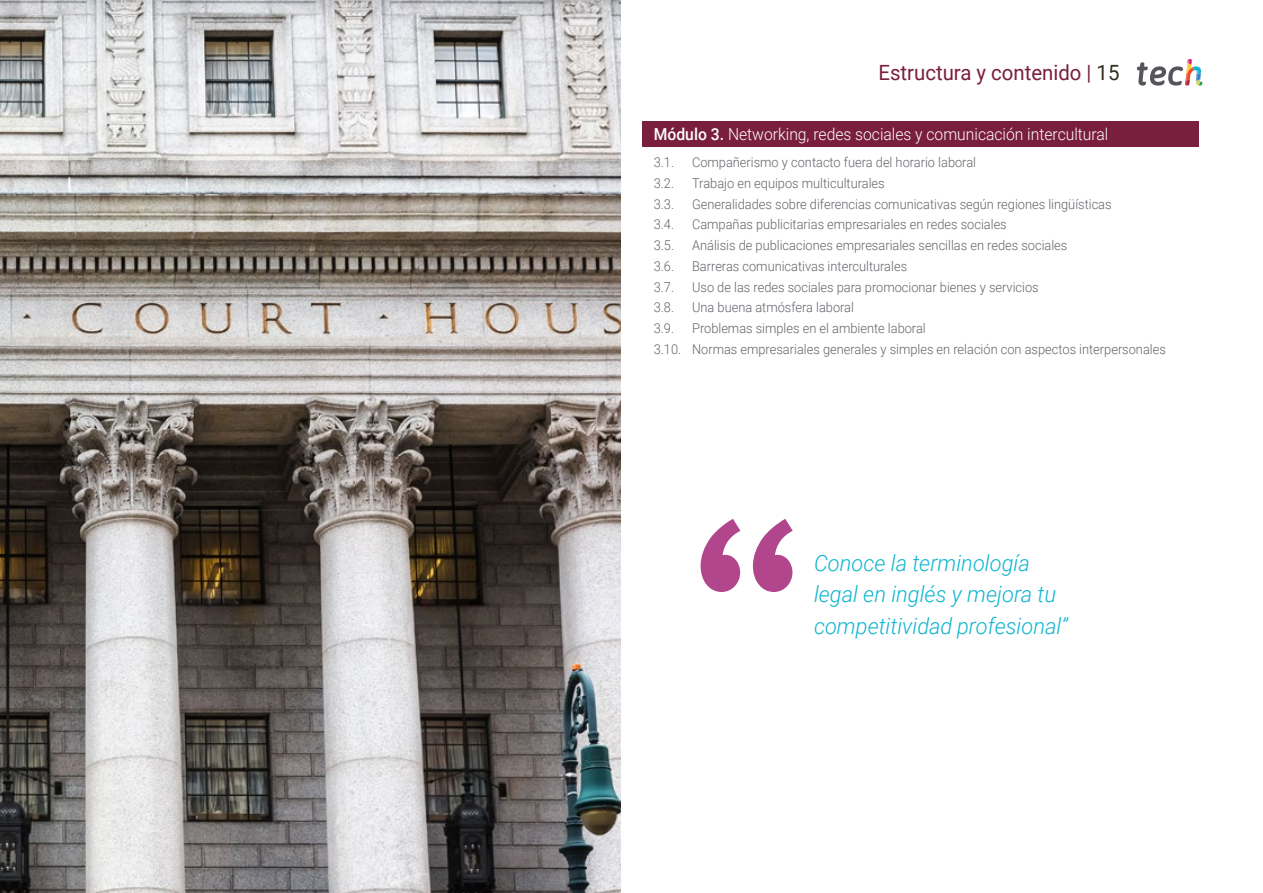
<style>
.page{position:relative;width:1263px;height:893px;background:#fff}
.page>*{position:absolute;margin:0;border:0;box-sizing:border-box;transform-origin:0 0}
.t1{font:italic 300 22.5px/31.5px "Roboto";color:#0fb6cf}
.t2{font:21px "Roboto";color:#791e3c}
.t3{font:300 16.5px "Roboto";color:#fff;scale:.95 1}
.t4{font:300 13.5px/20.7px "Roboto";color:#61646a;scale:.95 1}
.s1{color:#312e20}
.s2{font-weight:500}
</style>
<div class="page">
<svg style="left:1137px;top:59px;width:65px;height:27px"></svg>
<div style="left:643px;top:121px;width:556px;height:25px;background:#791e3c"></div>
<img style="left:0;top:0;width:621px;height:893px">
<svg style="left:701px;top:519px;width:92px;height:73px"></svg>
<h2 class="t2" style="left:878px;top:57px;width:242px">Estructura y contenido | <span class="s1">15</span></h2>
<p class="t3" style="left:654px;top:123px;width:480px"><span class="s2">Módulo 3.</span> Networking, redes sociales y comunicación intercultural</p>
<p class="t4" style="left:654px;top:151px;width:23px">3.1.</p>
<p class="t4" style="left:692px;top:151px;width:300px">Compañerismo y contacto fuera del horario laboral</p>
<p class="t4" style="left:654px;top:172px;width:23px">3.2.</p>
<p class="t4" style="left:692px;top:172px;width:204px">Trabajo en equipos multiculturales</p>
<p class="t4" style="left:654px;top:193px;width:23px">3.3.</p>
<p class="t4" style="left:692px;top:193px;width:443px">Generalidades sobre diferencias comunicativas según regiones lingüísticas</p>
<p class="t4" style="left:654px;top:214px;width:23px">3.4.</p>
<p class="t4" style="left:692px;top:214px;width:333px">Campañas publicitarias empresariales en redes sociales</p>
<p class="t4" style="left:654px;top:234px;width:23px">3.5.</p>
<p class="t4" style="left:692px;top:234px;width:397px">Análisis de publicaciones empresariales sencillas en redes sociales</p>
<p class="t4" style="left:654px;top:255px;width:23px">3.6.</p>
<p class="t4" style="left:692px;top:255px;width:228px">Barreras comunicativas interculturales</p>
<p class="t4" style="left:654px;top:276px;width:23px">3.7.</p>
<p class="t4" style="left:692px;top:276px;width:366px">Uso de las redes sociales para promocionar bienes y servicios</p>
<p class="t4" style="left:654px;top:297px;width:23px">3.8.</p>
<p class="t4" style="left:692px;top:297px;width:172px">Una buena atmósfera laboral</p>
<p class="t4" style="left:654px;top:317px;width:23px">3.9.</p>
<p class="t4" style="left:654px;top:317px;width:540px;text-indent:38px">Problemas simples en el ambiente laboral<br>3.10. Normas empresariales generales y simples en relación con aspectos interpersonales</p>
<h1 class="t1" style="left:814px;top:546px;width:255px">Conoce la terminología legal en inglés y mejora tu competitividad profesional”</h1>
</div>
